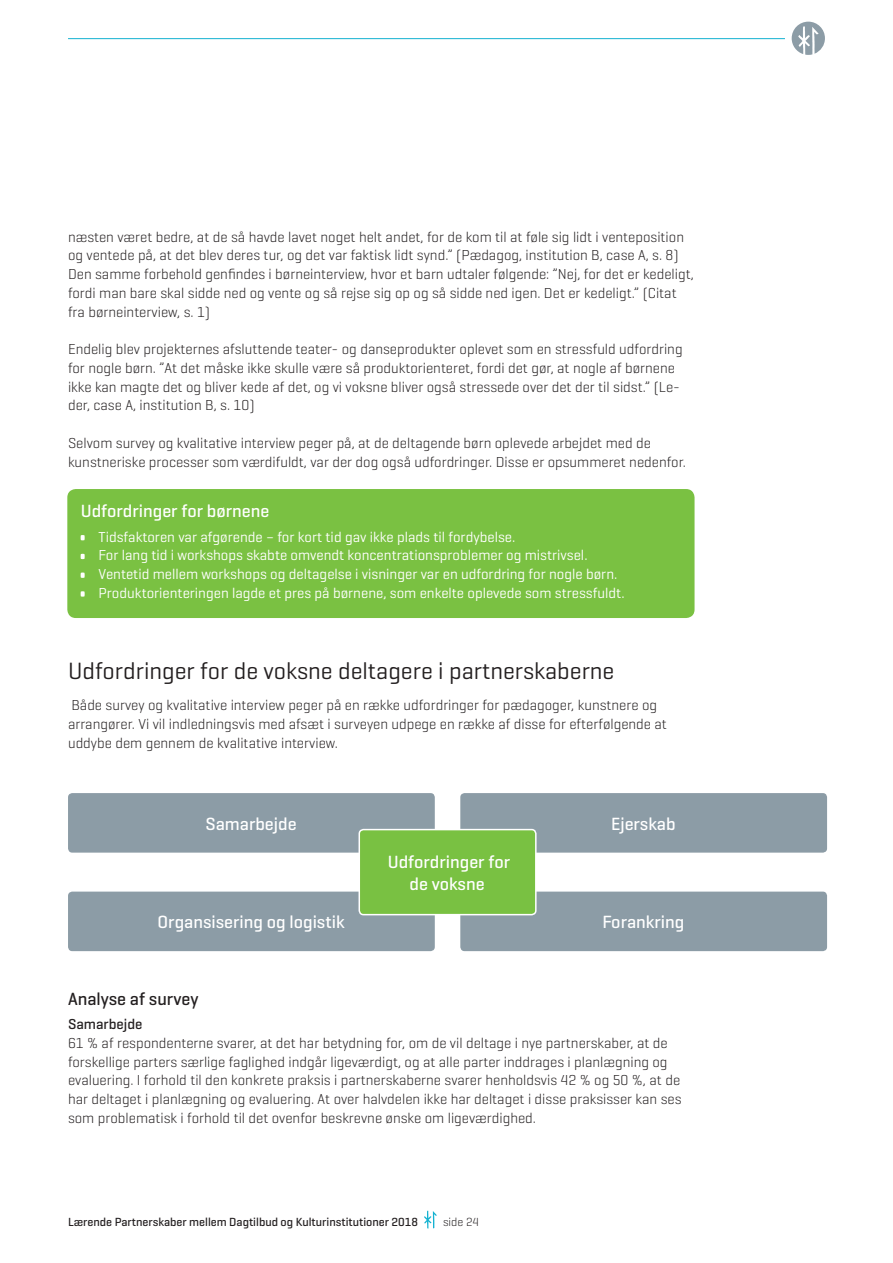
<style>
.page{position:relative;width:893px;height:1263px;background:#fff}
.page>*{position:absolute;margin:0;border:0;box-sizing:border-box;transform-origin:0 0}
.t1{font:24px "Geogrotesque";color:#231f20}
.t2{font:500 18px/21.6px "Geogrotesque";color:#fff;text-align:center}
.t3{font:500 18px "Geogrotesque";color:#231f20}
.t4{font:300 14.7px/18.8px "Geogrotesque";color:#231f20}
.t5{font:14.7px "Geogrotesque";color:#fff}
.t6{font:500 14.7px "Geogrotesque";color:#231f20}
.t7{font:500 12px "Geogrotesque";color:#231f20}
.t8{font:300 12px "Geogrotesque";color:#231f20}
</style>
<div class="page">
<svg style="left:424px;top:1210px;width:13px;height:18px"></svg>
<div style="left:67px;top:489px;width:627px;height:129px;background:#7ac142;border-radius:9px"></div>
<svg style="left:81px;top:535px;width:4px;height:5px"></svg>
<svg style="left:81px;top:554px;width:4px;height:5px"></svg>
<svg style="left:81px;top:572px;width:4px;height:6px"></svg>
<svg style="left:81px;top:591px;width:4px;height:6px"></svg>
<div style="left:68px;top:793px;width:367px;height:60px;background:#8c9ca6;border-radius:4px"></div>
<div style="left:68px;top:891px;width:367px;height:60px;background:#8c9ca6;border-radius:4px"></div>
<div style="left:460px;top:793px;width:367px;height:60px;background:#8c9ca6;border-radius:4px"></div>
<div style="left:460px;top:891px;width:367px;height:60px;background:#8c9ca6;border-radius:4px"></div>
<div style="left:359px;top:829px;width:177px;height:86px;background:#79c142;border-radius:4px"></div>
<div style="left:359px;top:829px;width:178px;height:86px;border:2px solid #fff;border-radius:4px"></div>
<hr style="left:68px;top:38px;width:717px;height:1px;background:#14b2d1">
<svg style="left:792px;top:22px;width:33px;height:33px"></svg>
<p class="t4" style="left:68px;top:227px;width:627px">næsten været bedre, at de så havde lavet noget helt andet, for de kom til at føle sig lidt i venteposition og ventede på, at det blev deres tur, og det var faktisk lidt synd.” (Pædagog, institution B, case A, s. 8)<br>Den samme forbehold genfindes i børneinterview, hvor et barn udtaler følgende: ”Nej, for det er kedeligt, fordi man bare skal sidde ned og vente og så rejse sig op og så sidde ned igen. Det er kedeligt.” (Citat fra børneinterview, s. 1)</p>
<p class="t4" style="left:68px;top:339px;width:616px">Endelig blev projekternes afsluttende teater- og danseprodukter oplevet som en stressfuld udfordring for nogle børn. ”At det måske ikke skulle være så produktorienteret, fordi det gør, at nogle af børnene ikke kan magte det og bliver kede af det, og vi voksne bliver også stressede over det der til sidst.” (Le&shy;der, case A, institution B, s. 10)</p>
<p class="t4" style="left:68px;top:433px;width:617px">Selvom survey og kvalitative interview peger på, at de deltagende børn oplevede arbejdet med de kunstneriske processer som værdifuldt, var der dog også udfordringer. Disse er opsummeret nedenfor.</p>
<p class="t2" style="left:81px;top:500px;width:190px">Udfordringer for børnene</p>
<p class="t5" style="left:81px;top:527px;width:436px">• Tidsfaktoren var afgørende – for kort tid gav ikke plads til fordybelse.</p>
<p class="t5" style="left:81px;top:546px;width:508px">• For lang tid i workshops skabte omvendt koncentrationsproblemer og mistrivsel.</p>
<p class="t5" style="left:81px;top:565px;width:538px">• Ventetid mellem workshops og deltagelse i visninger var en udfordring for nogle børn.</p>
<p class="t5" style="left:81px;top:584px;width:545px">• Produktorienteringen lagde et pres på børnene, som enkelte oplevede som stressfuldt.</p>
<h1 class="t1" style="left:68px;top:656px;width:548px">Udfordringer for de voksne deltagere i partnerskaberne</h1>
<p class="t4" style="left:68px;top:695px;width:600px">Både survey og kvalitative interview peger på en række udfordringer for pædagoger, kunstnere og arrangører. Vi vil indledningsvis med afsæt i surveyen udpege en række af disse for efterfølgende at uddybe dem gennem de kvalitative interview.</p>
<p class="t2" style="left:205px;top:812px;width:93px">Samarbejde</p>
<p class="t2" style="left:158px;top:911px;width:189px">Organsisering og logistik</p>
<p class="t2" style="left:388px;top:851px;width:124px">Udfordringer for de voksne</p>
<p class="t2" style="left:611px;top:812px;width:66px">Ejerskab</p>
<p class="t2" style="left:602px;top:911px;width:83px">Forankring</p>
<p class="t3" style="left:68px;top:987px;width:132px">Analyse af survey</p>
<p class="t6" style="left:68px;top:1015px;width:76px">Samarbejde</p>
<p class="t4" style="left:68px;top:1033px;width:615px">61 % af respondenterne svarer, at det har betydning for, om de vil deltage i nye partnerskaber, at de forskellige parters særlige faglighed indgår ligeværdigt, og at alle parter inddrages i planlægning og evaluering. I forhold til den konkrete praksis i partnerskaberne svarer henholdsvis 42 % og 50 %, at de har deltaget i planlægning og evaluering. At over halvdelen ikke har deltaget i disse praksisser kan ses som problematisk i forhold til det ovenfor beskrevne ønske om ligeværdighed.</p>
<p class="t7" style="left:68px;top:1214px;width:351px">Lærende Partnerskaber mellem Dagtilbud og Kulturinstitutioner 2018</p>
<p class="t8" style="left:443px;top:1214px;width:37px">side 24</p>
</div>
